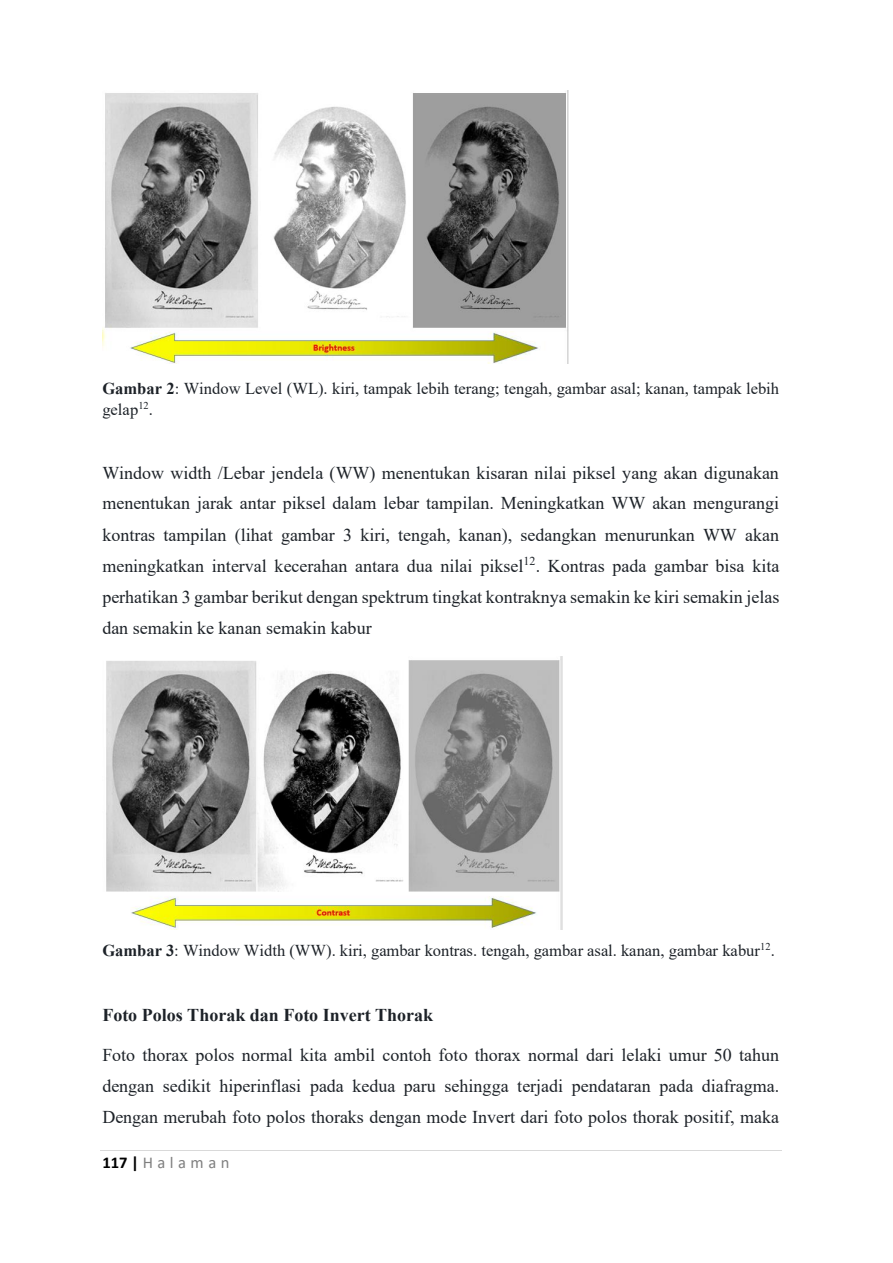
<style>
.page{position:relative;width:893px;height:1263px;background:#fff}
.page>*{position:absolute;margin:0;border:0;box-sizing:border-box;transform-origin:0 0}
.t1{font:18px/31px "Times New Roman";color:#1d2228;text-align:justify}
.t2{font:700 18px "Times New Roman";color:#1d2228}
.t3{font:16.5px/21.8px "Times New Roman";color:#1d2228}
.t4{font:16.5px "Calibri";letter-spacing:.27em;color:#7f7f7f}
.s1{font-weight:700}
.s2{font-weight:700;color:#000}
</style>
<div class="page">
<hr style="left:100px;top:1150px;width:682px;height:1px;background:#d9d9d9">
<img style="left:102px;top:91px;width:466px;height:273px">
<img style="left:106px;top:657px;width:456px;height:272px">
<p class="t3" style="left:102px;top:377px;width:678px"><span class="s1">Gambar 2</span>: Window Level (WL). kiri, tampak lebih terang; tengah, gambar asal; kanan, tampak lebih gelap<sup>12</sup>.</p>
<p class="t1" style="left:102px;top:456px;width:679px">Window width /Lebar jendela (WW) menentukan kisaran nilai piksel yang akan digunakan menentukan jarak antar piksel dalam lebar tampilan. Meningkatkan WW akan mengurangi kontras tampilan (lihat gambar 3 kiri, tengah, kanan), sedangkan menurunkan WW akan meningkatkan interval kecerahan antara dua nilai piksel<sup>12</sup>. Kontras pada gambar bisa kita perhatikan 3 gambar berikut dengan spektrum tingkat kontraknya semakin ke kiri semakin jelas dan semakin ke kanan semakin kabur</p>
<p class="t3" style="left:102px;top:939px;width:674px"><span class="s1">Gambar 3</span>: Window Width (WW). kiri, gambar kontras. tengah, gambar asal. kanan, gambar kabur<sup>12</sup>.</p>
<p class="t2" style="left:102px;top:1002px;width:332px">Foto Polos Thorak dan Foto Invert Thorak</p>
<p class="t1" style="left:102px;top:1039px;width:678px">Foto thorax polos normal kita ambil contoh foto thorax normal dari lelaki umur 50 tahun dengan sedikit hiperinflasi pada kedua paru sehingga terjadi pendataran pada diafragma.<br>Dengan merubah foto polos thoraks dengan mode Invert dari foto polos thorak positif, maka</p>
<p class="t4" style="left:102px;top:1151px;width:129px"><span class="s2">117|</span> Halaman</p>
</div>
